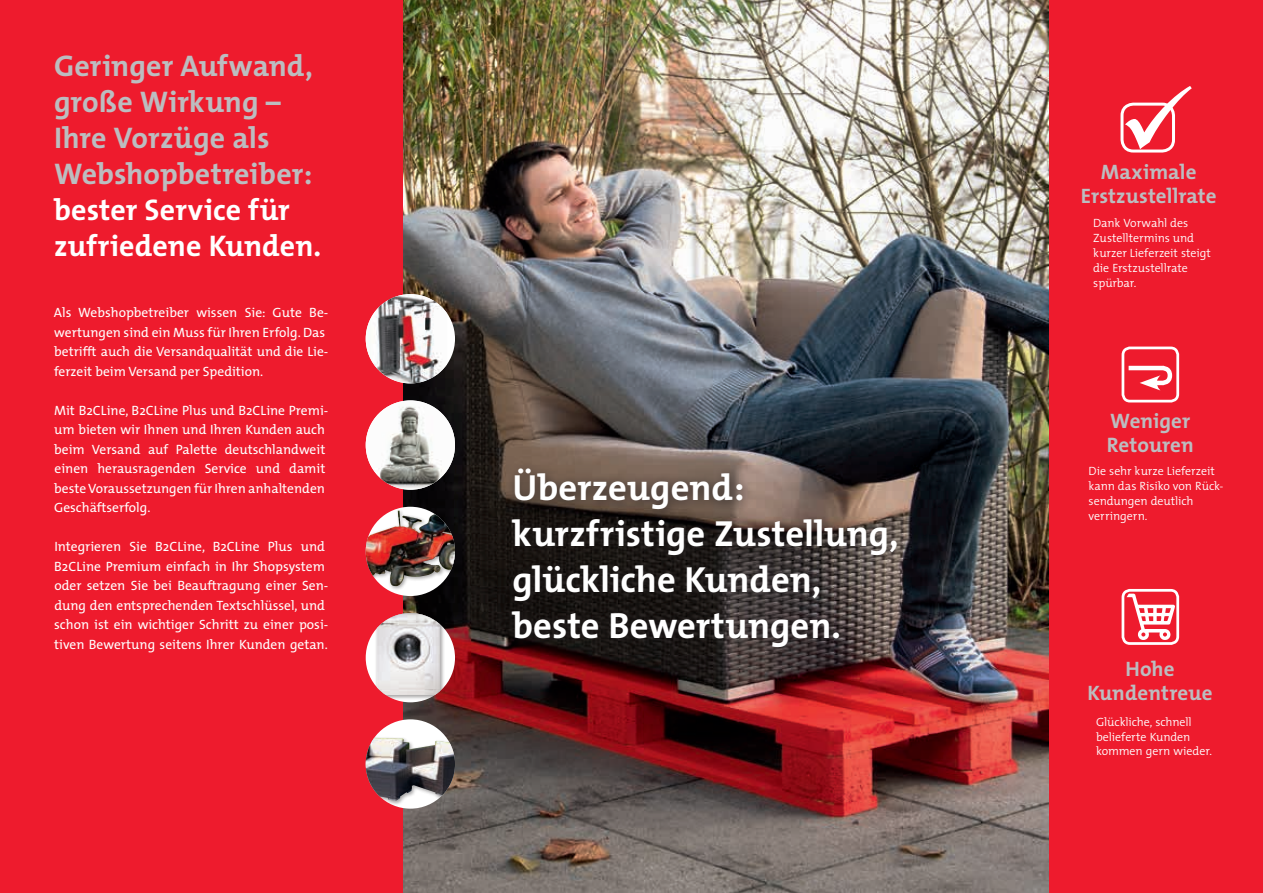
<style>
.page{position:relative;width:1263px;height:893px;background:#fff}
.page>*{position:absolute;margin:0;border:0;box-sizing:border-box;transform-origin:0 0}
.t1{font:700 36.6px/45.8px "The Mix";color:#fff}
.t2{font:700 30px/36px "The Mix";letter-spacing:.005em;color:#bcbdc0}
.t3{font:700 30px/36px "The Mix";letter-spacing:.005em;color:#fff}
.t4{font:700 21px/24px "The Mix";letter-spacing:.005em;color:#bcbdc0;text-align:center}
.t5{font:13.5px/19.5px "The Mix";color:#fff}
.t6{font:300 12px/15px "The Mix";letter-spacing:-.005em;color:#fff}
</style>
<div class="page">
<div style="left:882px;top:0;width:381px;height:893px;background:#ee1b2d"></div>
<div style="left:1121px;top:589px;width:58px;height:56px;border:3px solid #fff;border-radius:7px"></div>
<svg style="left:1126px;top:594px;width:49px;height:46px"></svg>
<div style="left:1120px;top:103px;width:55px;height:50px;border:3px solid #fff;border-radius:11px"></div>
<svg style="left:1125px;top:86px;width:67px;height:63px"></svg>
<div style="left:1121px;top:347px;width:58px;height:55px;border:3px solid #fff;border-radius:7px"></div>
<svg style="left:1124px;top:364px;width:49px;height:26px"></svg>
<div style="left:0;top:0;width:406px;height:893px;background:#ee1b2d"></div>
<img style="left:404px;top:0;width:644px;height:893px">
<div style="left:504px;top:461px;width:404px;height:197px;background:#231f20;opacity:.75"></div>
<div style="left:366px;top:294px;width:89px;height:89px;background:#fff;border-radius:50%"></div>
<img style="left:366px;top:294px;width:81px;height:89px">
<img style="left:366px;top:400px;width:89px;height:90px;border-radius:45px">
<div style="left:366px;top:507px;width:89px;height:89px;background:#fff;border-radius:50%"></div>
<div style="left:366px;top:509px;width:89px;height:82px;background:#231f20;opacity:.4"></div>
<img style="left:366px;top:511px;width:89px;height:75px">
<div style="left:366px;top:613px;width:89px;height:89px;background:#fff;border-radius:50%"></div>
<div style="left:375px;top:613px;width:70px;height:87px;background:#231f20;opacity:.4"></div>
<img style="left:377px;top:613px;width:63px;height:82px">
<div style="left:366px;top:719px;width:89px;height:90px;background:#fff;border-radius:50%"></div>
<div style="left:366px;top:736px;width:89px;height:70px;background:#231f20;opacity:.4"></div>
<img style="left:366px;top:738px;width:89px;height:63px">
<h2 class="t2" style="left:54px;top:47px;width:260px">Geringer Aufwand, große Wirkung –<br>Ihre Vorzüge als<br>Webshopbetreiber:</h2>
<h2 class="t3" style="left:54px;top:191px;width:269px">bester Service für zufriedene Kunden.</h2>
<p class="t5" style="left:54px;top:302px;width:276px">Als Webshopbetreiber wissen Sie: Gute Be&shy;wertungen sind ein Muss für Ihren Erfolg. Das betrifft auch die Versandqualität und die Lie&shy;ferzeit beim Versand per Spedition.</p>
<p class="t5" style="left:54px;top:400px;width:276px">Mit B2CLine, B2CLine Plus und B2CLine Premi&shy;um bieten wir Ihnen und Ihren Kunden auch beim Versand auf Palette deutschlandweit einen herausragenden Service und damit beste Voraussetzungen für Ihren anhaltenden Geschäftserfolg.</p>
<p class="t5" style="left:54px;top:536px;width:276px">Integrieren Sie B2CLine, B2CLine Plus und B2CLine Premium einfach in Ihr Shopsystem oder setzen Sie bei Beauftragung einer Sen&shy;dung den entsprechenden Textschlüssel, und schon ist ein wichtiger Schritt zu einer posi&shy;tiven Bewertung seitens Ihrer Kunden getan.</p>
<h1 class="t1" style="left:512px;top:464px;width:388px">Überzeugend: kurzfristige Zustellung, glückliche Kunden, beste Bewertungen.</h1>
<h3 class="t4" style="left:1081px;top:159px;width:137px">Maximale<br>Erstzustellrate</h3>
<p class="t6" style="left:1093px;top:215px;width:119px">Dank Vorwahl des<br>Zustelltermins und kurzer Lieferzeit steigt die Erstzustellrate spürbar.</p>
<h3 class="t4" style="left:1107px;top:408px;width:89px;text-align:left">Weniger<br>Retouren</h3>
<p class="t6" style="left:1089px;top:464px;width:136px">Die sehr kurze Lieferzeit kann das Risiko von Rück&shy;sendungen deutlich verringern.</p>
<h3 class="t4" style="left:1087px;top:657px;width:127px">Hohe<br>Kundentreue</h3>
<p class="t6" style="left:1096px;top:715px;width:117px;line-height:14.4px">Glückliche, schnell belieferte Kunden kommen gern wieder.</p>
</div>
